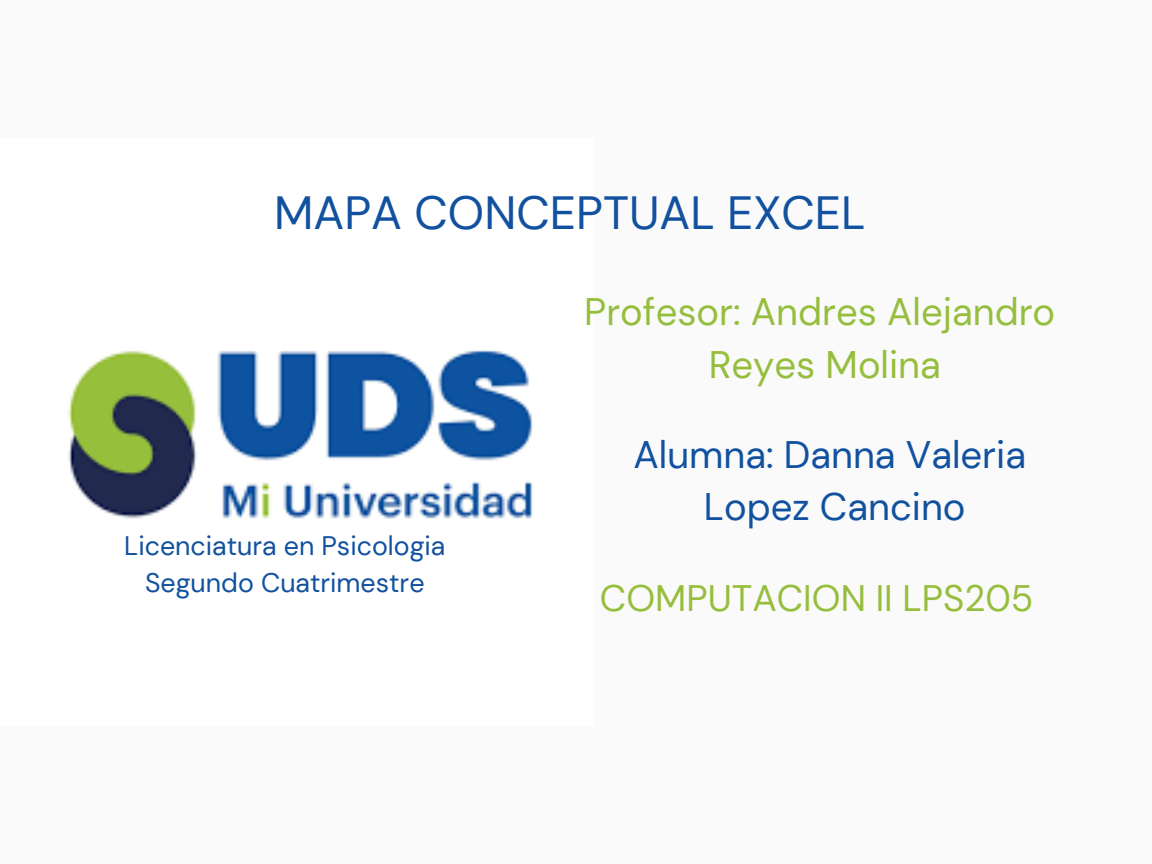
<style>
.page{position:relative;width:1152px;height:864px;background:#fafafa}
.page>*{position:absolute;margin:0;border:0;box-sizing:border-box;transform-origin:0 0}
.t1{font:46.5px "DM Sans";color:#11519f}
.t2{font:38.25px/52.8px "DM Sans";color:#96be3d;text-align:center}
.t3{font:38.25px/52.8px "DM Sans";color:#11519f;text-align:center}
.t4{font:36.75px "DM Sans";color:#96be3d}
.t5{font:26.85px/36.9px "DM Sans";color:#11519f;text-align:center}
</style>
<div class="page">
<img style="left:68px;top:350px;width:464px;height:169px">
<p class="t1" style="left:274px;top:183px;width:593px">MAPA CONCEPTUAL EXCEL</p>
<p class="t2" style="left:584px;top:286px;width:473px">Profesor: Andres Alejandro<br>Reyes Molina</p>
<h3 class="t5" style="left:124px;top:527px;width:323px">Licenciatura en Psicologia<br>Segundo Cuatrimestre</h3>
<h1 class="t3" style="left:633px;top:428px;width:394px">Alumna: Danna Valeria<br>Lopez Cancino</h1>
<h3 class="t4" style="left:600px;top:574px;width:435px">COMPUTACION II LPS205</h3>
</div>
